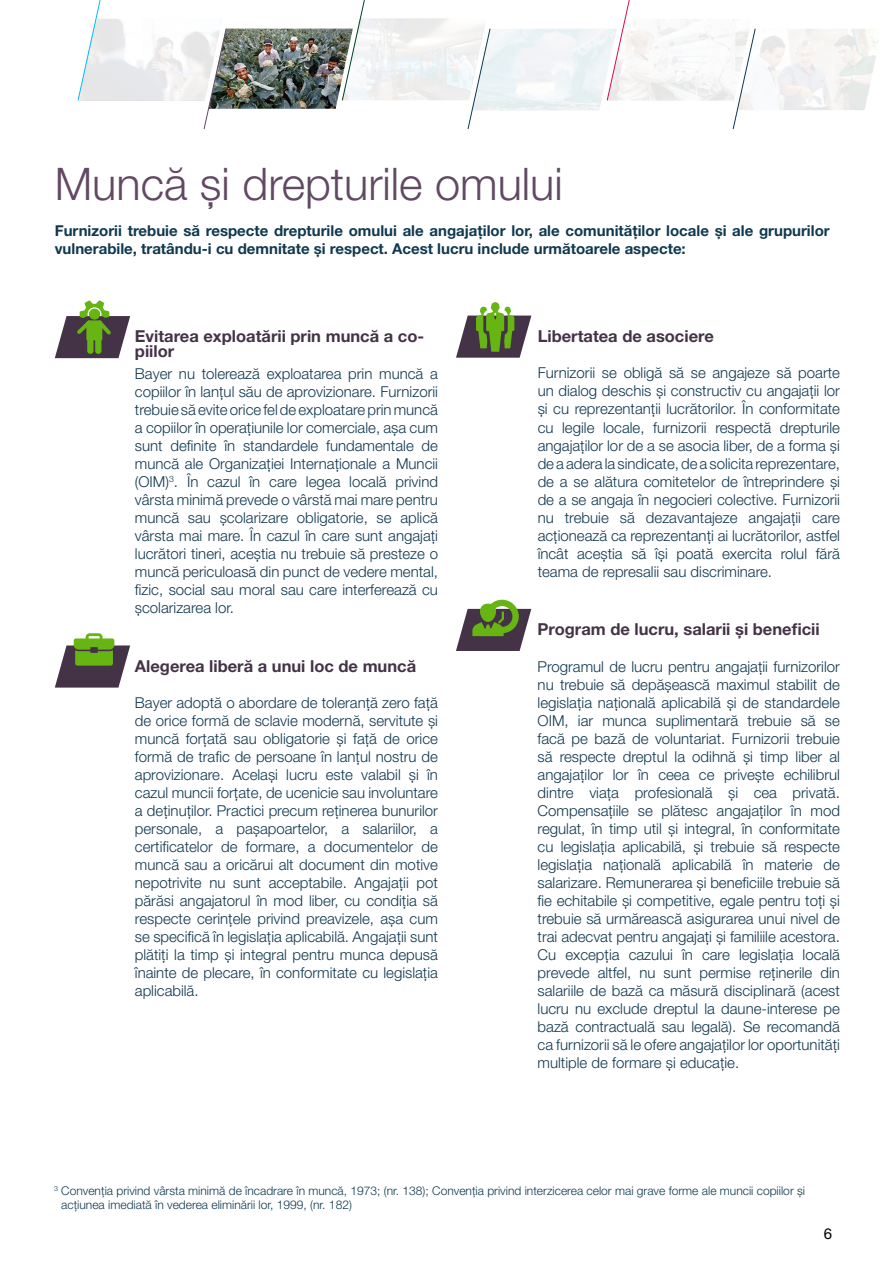
<style>
.page{position:relative;width:894px;height:1263px;background:#fff}
.page>*{position:absolute;margin:0;border:0;box-sizing:border-box;transform-origin:0 0}
.t1{font:300 45px "Helvetica Neue LT Pro";color:#624963}
.t2{font:700 16.5px/15px "Helvetica Neue LT Pro";color:#443247}
.t3{font:300 15px/18px "Helvetica Neue LT Pro";color:#10384f;text-align:justify}
.t4{font:700 15px/18px "Helvetica Neue LT Pro";color:#10384f}
.t5{font:15px "Helvetica Neue LT Pro";color:#000}
.t6{font:300 12px/14.4px "Helvetica Neue LT Pro";color:#10384f}
</style>
<div class="page">
<img style="left:227px;top:29px;width:114px;height:80px">
<svg style="left:77px;top:0;width:150px;height:129px"></svg>
<svg style="left:341px;top:0;width:538px;height:129px"></svg>
<svg style="left:55px;top:300px;width:75px;height:58px"></svg>
<svg style="left:55px;top:633px;width:75px;height:54px"></svg>
<svg style="left:456px;top:302px;width:75px;height:56px"></svg>
<svg style="left:456px;top:599px;width:75px;height:52px"></svg>
<h1 class="t1" style="left:55px;top:157px;width:509px">Muncă și drepturile omului</h1>
<p class="t4" style="left:55px;top:221px;width:776px">Furnizorii trebuie să respecte drepturile omului ale angajaților lor, ale comunităților locale și ale grupurilor vulnerabile, tratându-i cu demnitate și respect. Acest lucru include următoarele aspecte:</p>
<p class="t2" style="left:135px;top:328px;width:290px">Evitarea exploatării prin muncă a co&shy;piilor</p>
<p class="t3" style="left:135px;top:364px;width:304px">Bayer nu tolerează exploatarea prin muncă a copiilor în lanțul său de aprovizionare. Furnizorii trebuie să evite orice fel de exploatare prin muncă a copiilor în operațiunile lor comerciale, așa cum sunt definite în standardele fundamentale de muncă ale Organizației Internaționale a Muncii (OIM)<sup>3</sup>. În cazul în care legea locală privind vârsta minimă prevede o vârstă mai mare pentru muncă sau școlarizare obligatorie, se aplică vârsta mai mare. În cazul în care sunt angajați lucrători tineri, aceștia nu trebuie să presteze o muncă periculoasă din punct de vedere mental, fizic, social sau moral sau care interferează cu școlarizarea lor.</p>
<p class="t2" style="left:135px;top:657px;width:283px">Alegerea liberă a unui loc de muncă</p>
<p class="t3" style="left:135px;top:693px;width:304px">Bayer adoptă o abordare de toleranță zero față de orice formă de sclavie modernă, servitute și muncă forțată sau obligatorie și față de orice formă de trafic de persoane în lanțul nostru de aprovizionare. Același lucru este valabil și în cazul muncii forțate, de ucenicie sau involuntare a deținuților. Practici precum reținerea bunurilor personale, a pașapoartelor, a salariilor, a certificatelor de formare, a documentelor de muncă sau a oricărui alt document din motive nepotrivite nu sunt acceptabile. Angajații pot părăsi angajatorul în mod liber, cu condiția să respecte cerințele privind preavizele, așa cum se specifică în legislația aplicabilă. Angajații sunt plătiți la timp și integral pentru munca depusă înainte de plecare, în conformitate cu legislația aplicabilă.</p>
<p class="t2" style="left:537px;top:328px;width:177px">Libertatea de asociere</p>
<p class="t3" style="left:537px;top:364px;width:304px">Furnizorii se obligă să se angajeze să poarte un dialog deschis și constructiv cu angajații lor și cu reprezentanții lucrătorilor. În conformitate cu legile locale, furnizorii respectă drepturile angajaților lor de a se asocia liber, de a forma și de a adera la sindicate, de a solicita reprezentare, de a se alătura comitetelor de întreprindere și de a se angaja în negocieri colective. Furnizorii nu trebuie să dezavantajeze angajații care acționează ca reprezentanți ai lucrătorilor, astfel încât aceștia să își poată exercita rolul fără teama de represalii sau discriminare.</p>
<p class="t2" style="left:537px;top:621px;width:283px">Program de lucru, salarii și beneficii</p>
<p class="t3" style="left:537px;top:657px;width:304px">Programul de lucru pentru angajații furnizorilor nu trebuie să depășească maximul stabilit de legislația națională aplicabilă și de standardele OIM, iar munca suplimentară trebuie să se facă pe bază de voluntariat. Furnizorii trebuie să respecte dreptul la odihnă și timp liber al angajaților lor în ceea ce privește echilibrul dintre viața profesională și cea privată.<br>Compensațiile se plătesc angajaților în mod regulat, în timp util și integral, în conformitate cu legislația aplicabilă, și trebuie să respecte legislația națională aplicabilă în materie de salarizare. Remunerarea și beneficiile trebuie să fie echitabile și competitive, egale pentru toți și trebuie să urmărească asigurarea unui nivel de trai adecvat pentru angajați și familiile acestora.<br>Cu excepția cazului în care legislația locală prevede altfel, nu sunt permise reținerile din salariile de bază ca măsură disciplinară (acest lucru nu exclude dreptul la daune-interese pe bază contractuală sau legală). Se recomandă ca furnizorii să le ofere angajaților lor oportunități multiple de formare și educație.</p>
<p class="t6" style="left:61px;top:1182px;width:745px;text-indent:-7px"><sup>3</sup> Convenția privind vârsta minimă de încadrare în muncă, 1973; (nr. 138); Convenția privind interzicerea celor mai grave forme ale muncii copiilor și acțiunea imediată în vederea eliminării lor, 1999, (nr. 182)</p>
<p class="t5" style="left:823px;top:1224px;width:10px">6</p>
</div>
